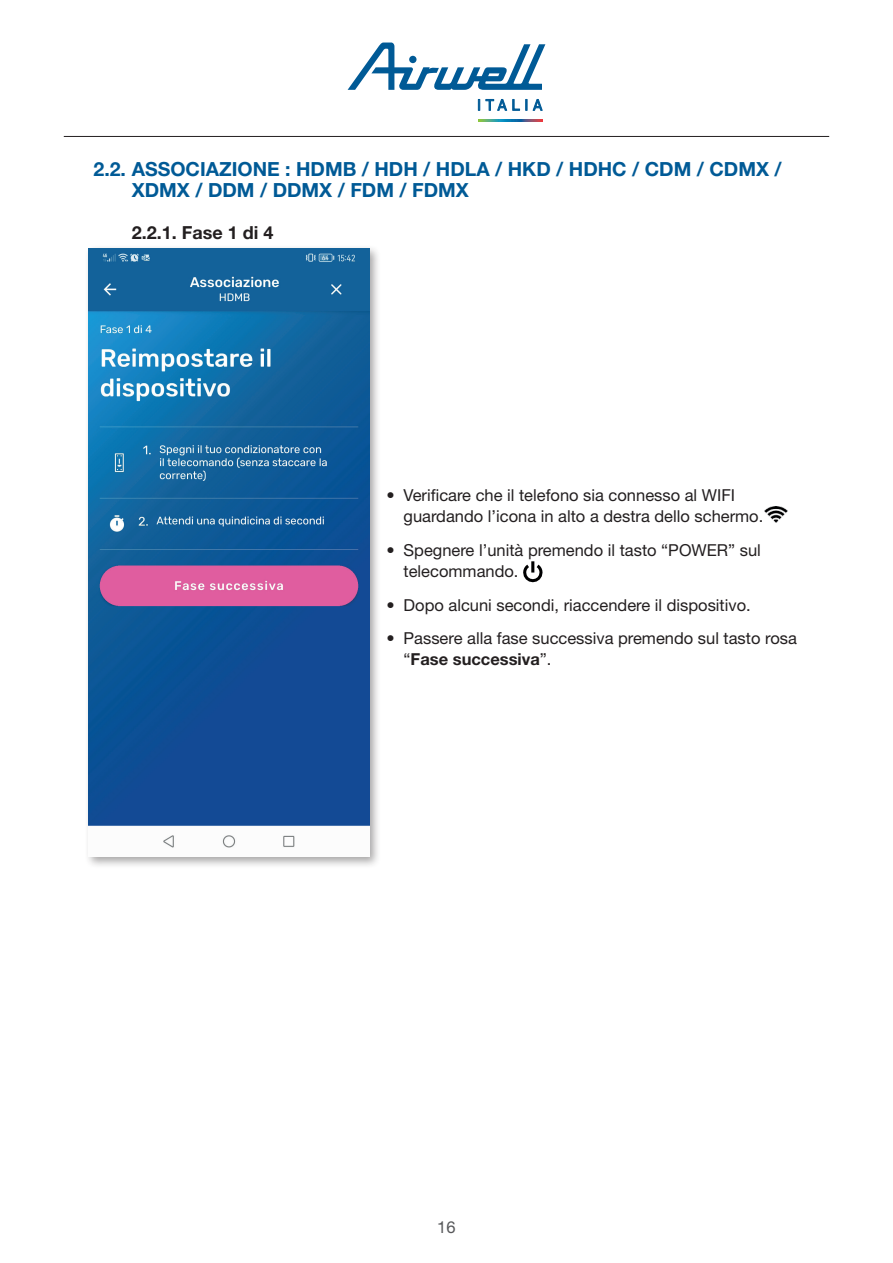
<style>
.page{position:relative;width:893px;height:1263px;background:#fff}
.page>*{position:absolute;margin:0;border:0;box-sizing:border-box;transform-origin:0 0}
.t1{font:700 19.5px/21px "Helvetica Neue LT Std";color:#005a96}
.t2{font:700 18px "Helvetica Neue LT Std";color:#231f20}
.t3{font:16.5px/21px "Helvetica Neue LT Std";color:#231f20}
.t4{font:16.5px "Helvetica Neue LT Std";color:#57585a}
.s1{font-weight:700}
</style>
<div class="page">
<svg style="left:348px;top:43px;width:197px;height:47px"></svg>
<div style="left:409px;top:56px;width:7px;height:7px;background:#005a96;border-radius:50%"></div>
<svg style="left:478px;top:99px;width:2px;height:11px"></svg>
<svg style="left:486px;top:99px;width:21px;height:12px"></svg>
<svg style="left:513px;top:99px;width:7px;height:11px"></svg>
<svg style="left:533px;top:99px;width:9px;height:12px"></svg>
<svg style="left:478px;top:119px;width:64px;height:2px"></svg>
<hr style="left:64px;top:136px;width:765px;height:1px;background:#231f20">
<img style="left:765px;top:506px;width:22px;height:16px">
<svg style="left:523px;top:561px;width:20px;height:21px"></svg>
<div style="left:85px;top:244px;width:297px;height:625px;background:#231f20;opacity:.4"></div>
<img style="left:89px;top:248px;width:280px;height:608px">
<p class="t1" style="left:132px;top:158px;width:651px;text-indent:-38px">2.2. ASSOCIAZIONE : HDMB / HDH / HDLA / HKD / HDHC / CDM / CDMX /<br>XDMX / DDM / DDMX / FDM / FDMX</p>
<p class="t2" style="left:132px;top:221px;width:143px">2.2.1. Fase 1 di 4</p>
<p class="t3" style="left:404px;top:485px;width:361px;text-indent:-17px">• Verificare che il telefono sia connesso al WIFI guardando l’icona in alto a destra dello schermo.</p>
<p class="t3" style="left:404px;top:539px;width:359px;text-indent:-17px">• Spegnere l’unità premendo il tasto “POWER” sul telecommando.</p>
<p class="t3" style="left:387px;top:594px;width:366px">• Dopo alcuni secondi, riaccendere il dispositivo.</p>
<p class="t3" style="left:404px;top:628px;width:395px;text-indent:-17px">• Passere alla fase successiva premendo sul tasto rosa “<span class="s1">Fase successiva</span>”.</p>
<p class="t4" style="left:437px;top:1217px;width:20px">16</p>
</div>
